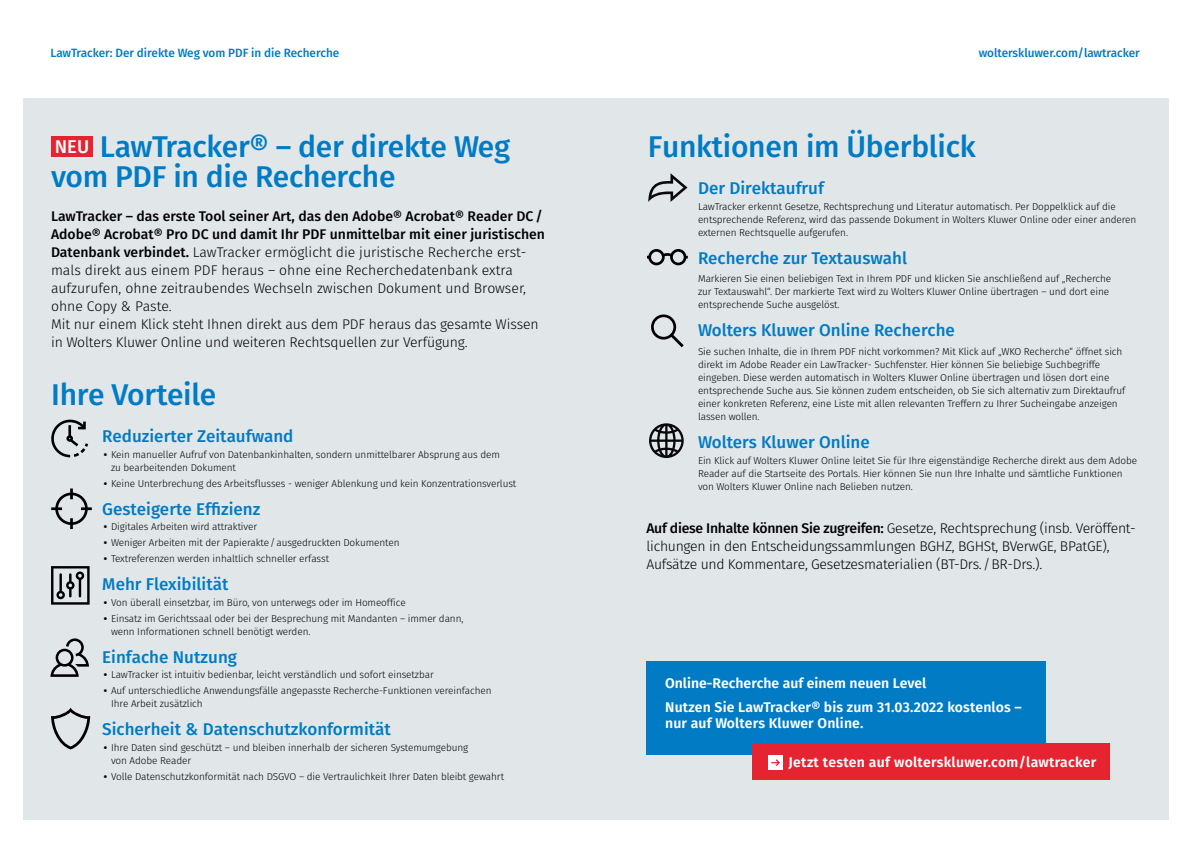
<style>
.page{position:relative;width:1191px;height:842px;background:#fff}
.page>*{position:absolute;margin:0;border:0;box-sizing:border-box;transform-origin:0 0}
.t1{font:500 30px/30px "Fira Sans";letter-spacing:-.01em;color:#007bc4}
.t2{font:500 17px "Fira Sans";color:#007bc4}
.t3{font:300 14px/18px "Fira Sans";letter-spacing:-.01em;color:#000}
.t4{font:600 14px/24px "Fira Sans";letter-spacing:.01em;color:#fff}
.t5{font:500 12px "Fira Sans";letter-spacing:-.005em;color:#007bc4}
.t6{font:300 10px/13px "Fira Sans";letter-spacing:-.01em;color:#000}
.s1{font-size:18.5px;color:#fff}
.s2{font-weight:500}
</style>
<div class="page">
<div style="left:23px;top:98px;width:1145px;height:721px;background:#e1e6e9"></div>
<div style="left:51px;top:136px;width:42px;height:21px;background:#e62330"></div>
<svg style="left:647px;top:249px;width:41px;height:16px"></svg>
<svg style="left:651px;top:314px;width:32px;height:33px"></svg>
<svg style="left:648px;top:173px;width:39px;height:29px"></svg>
<svg style="left:649px;top:423px;width:34px;height:35px"></svg>
<div style="left:646px;top:662px;width:399px;height:93px;background:#007bc4"></div>
<div style="left:752px;top:744px;width:357px;height:36px;background:#e62330"></div>
<div style="left:768px;top:755px;width:15px;height:15px;background:#fff"></div>
<svg style="left:771px;top:759px;width:9px;height:7px"></svg>
<svg style="left:51px;top:419px;width:37px;height:38px"></svg>
<svg style="left:51px;top:488px;width:41px;height:41px"></svg>
<svg style="left:51px;top:566px;width:39px;height:39px"></svg>
<svg style="left:50px;top:638px;width:39px;height:39px"></svg>
<svg style="left:51px;top:707px;width:39px;height:42px"></svg>
<p class="t5" style="left:51px;top:43px;width:290px">LawTracker: Der direkte Weg vom PDF in die Recherche</p>
<p class="t5" style="left:978px;top:43px;width:163px">wolterskluwer.com/lawtracker</p>
<h1 class="t1" style="left:51px;top:130px;width:461px"><span class="s1">NEU</span> LawTracker® – der direkte Weg vom PDF in die Recherche</h1>
<h1 class="t1" style="left:647px;top:130px;width:329px">Funktionen im Überblick</h1>
<h2 class="t2" style="left:698px;top:174px;width:127px">Der Direktaufruf</h2>
<p class="t6" style="left:698px;top:200px;width:440px">LawTracker erkennt Gesetze, Rechtsprechung und Literatur automatisch. Per Doppelklick auf die entsprechende Referenz, wird das passende Dokument in Wolters Kluwer Online oder einer anderen externen Rechtsquelle aufgerufen.</p>
<h2 class="t2" style="left:698px;top:244px;width:210px">Recherche zur Textauswahl</h2>
<p class="t6" style="left:698px;top:272px;width:415px">Markieren Sie einen beliebigen Text in Ihrem PDF und klicken Sie anschließend auf „Recherche zur Textauswahl“. Der markierte Text wird zu Wolters Kluwer Online übertragen – und dort eine entsprechende Suche ausgelöst.</p>
<h2 class="t2" style="left:698px;top:317px;width:258px">Wolters Kluwer Online Recherche</h2>
<p class="t6" style="left:698px;top:345px;width:429px">Sie suchen Inhalte, die in Ihrem PDF nicht vorkommen? Mit Klick auf „WKO Recherche“ öffnet sich direkt im Adobe Reader ein LawTracker- Suchfenster. Hier können Sie beliebige Suchbegriffe eingeben. Diese werden automatisch in Wolters Kluwer Online übertragen und lösen dort eine entsprechende Suche aus. Sie können zudem entscheiden, ob Sie sich alternativ zum Direktaufruf einer konkreten Referenz, eine Liste mit allen relevanten Treffern zu Ihrer Sucheingabe anzeigen lassen wollen.</p>
<h2 class="t2" style="left:698px;top:428px;width:173px">Wolters Kluwer Online</h2>
<p class="t6" style="left:698px;top:454px;width:440px">Ein Klick auf Wolters Kluwer Online leitet Sie für Ihre eigenständige Recherche direkt aus dem Adobe<br>Reader auf die Startseite des Portals. Hier können Sie nun Ihre Inhalte und sämtliche Funktionen von Wolters Kluwer Online nach Belieben nutzen.</p>
<p class="t3" style="left:51px;top:207px;width:495px"><span class="s2">LawTracker – das erste Tool seiner Art, das den Adobe® Acrobat® Reader DC/ Adobe® Acrobat® Pro DC und damit Ihr PDF unmittelbar mit einer juristischen Datenbank verbindet.</span> LawTracker ermöglicht die juristische Recherche erst&shy;mals direkt aus einem PDF heraus – ohne eine Recherchedatenbank extra aufzurufen, ohne zeitraubendes Wechseln zwischen Dokument und Browser, ohne Copy &amp; Paste.<br>Mit nur einem Klick steht Ihnen direkt aus dem PDF heraus das gesamte Wissen in Wolters Kluwer Online und weiteren Rechtsquellen zur Verfügung.</p>
<h1 class="t1" style="left:51px;top:378px;width:166px">Ihre Vorteile</h1>
<h2 class="t2" style="left:102px;top:422px;width:193px">Reduzierter Zeitaufwand</h2>
<p class="t6" style="left:111px;top:448px;width:390px;text-indent:-9px">• Kein manueller Aufruf von Datenbankinhalten, sondern unmittelbarer Absprung aus dem zu bearbeitenden Dokument</p>
<p class="t6" style="left:102px;top:477px;width:415px">• Keine Unterbrechung des Arbeitsflusses - weniger Ablenkung und kein Konzentrationsverlust</p>
<h2 class="t2" style="left:102px;top:495px;width:160px">Gesteigerte Effizienz</h2>
<p class="t6" style="left:102px;top:520px;width:156px">• Digitales Arbeiten wird attraktiver</p>
<p class="t6" style="left:102px;top:536px;width:299px">• Weniger Arbeiten mit der Papierakte/ausgedruckten Dokumenten</p>
<p class="t6" style="left:102px;top:552px;width:228px">• Textreferenzen werden inhaltlich schneller erfasst</p>
<h2 class="t2" style="left:102px;top:570px;width:128px">Mehr Flexibilität</h2>
<p class="t6" style="left:102px;top:596px;width:305px">• Von überall einsetzbar, im Büro, von unterwegs oder im Homeoffice</p>
<p class="t6" style="left:111px;top:612px;width:354px;text-indent:-9px">• Einsatz im Gerichtssaal oder bei der Besprechung mit Mandanten – immer dann, wenn Informationen schnell benötigt werden.</p>
<h2 class="t2" style="left:102px;top:643px;width:136px">Einfache Nutzung</h2>
<p class="t6" style="left:102px;top:668px;width:333px">• LawTracker ist intuitiv bedienbar, leicht verständlich und sofort einsetzbar</p>
<p class="t6" style="left:111px;top:684px;width:382px;text-indent:-9px">• Auf unterschiedliche Anwendungsfälle angepasste Recherche-Funktionen vereinfachen<br>Ihre Arbeit zusätzlich</p>
<h2 class="t2" style="left:102px;top:715px;width:290px">Sicherheit &amp; Datenschutzkonformität</h2>
<p class="t6" style="left:111px;top:741px;width:359px;text-indent:-9px">• Ihre Daten sind geschützt – und bleiben innerhalb der sicheren Systemumgebung von Adobe Reader</p>
<p class="t6" style="left:102px;top:770px;width:403px">• Volle Datenschutzkonformität nach DSGVO – die Vertraulichkeit Ihrer Daten bleibt gewahrt</p>
<h3 class="t3" style="left:646px;top:519px;width:491px"><span class="s2">Auf diese Inhalte können Sie zugreifen:</span> Gesetze, Rechtsprechung (insb. Veröffent&shy;lichungen in den Entscheidungssammlungen BGHZ, BGHSt, BVerwGE, BPatGE),<br>Aufsätze und Kommentare, Gesetzesmaterialien (BT-Drs./BR-Drs.).</h3>
<h3 class="t4" style="left:665px;top:671px;width:358px">Online-Recherche auf einem neuen Level<br>Nutzen Sie LawTracker® bis zum 31.03.2022 kostenlos –</h3>
<h3 class="t4" style="left:665px;top:711px;width:200px">nur auf Wolters Kluwer Online.</h3>
<h3 class="t4" style="left:788px;top:750px;width:309px">Jetzt testen auf wolterskluwer.com/lawtracker</h3>
</div>
